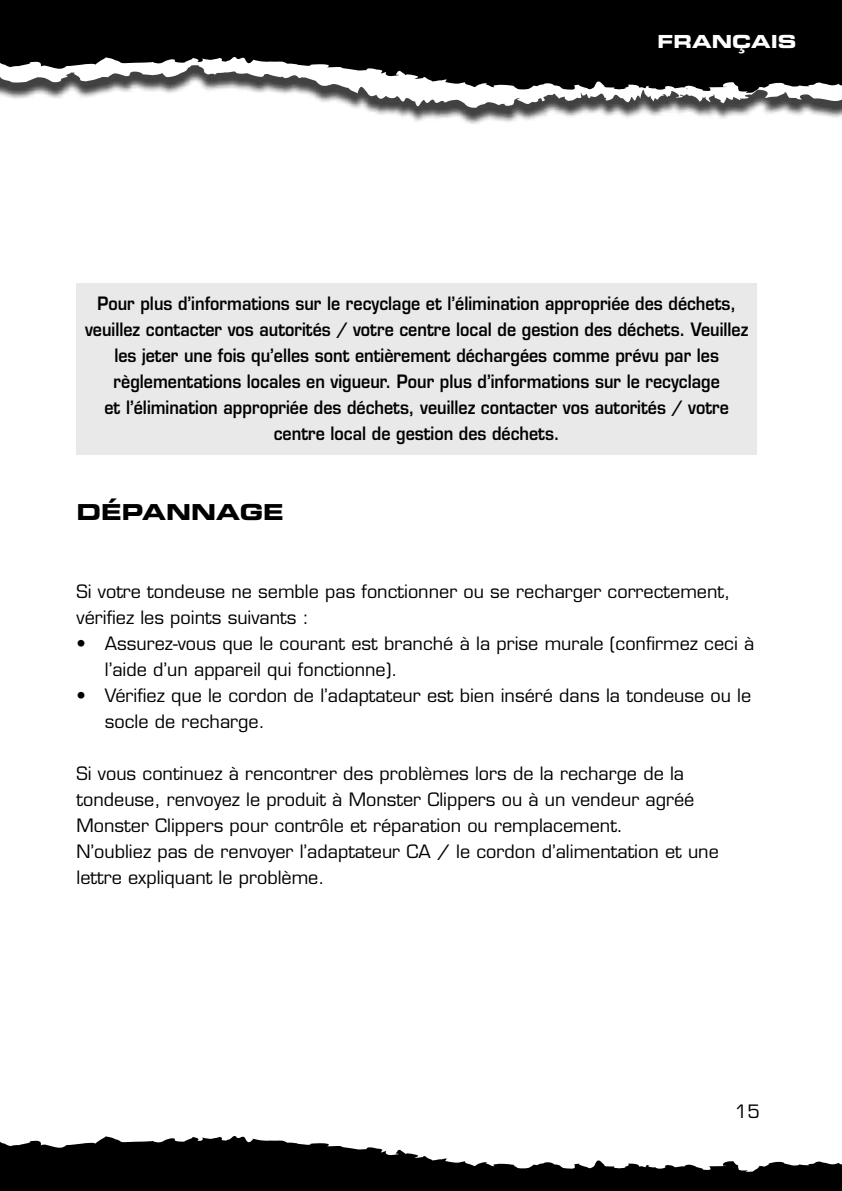
<style>
.page{position:relative;width:842px;height:1191px;background:#fff}
.page>*{position:absolute;margin:0;border:0;box-sizing:border-box;transform-origin:0 0}
.t1{font:22px "Eurostile LT Std Bold Ex 2";color:#000}
.t2{font:18px/26px "Eurostile LT Std";color:#000}
.t3{font:600 18px/26px "Eurostile LT Std";color:#000;text-align:center;scale:.89 1}
.t4{font:18px "Eurostile LT Std Bold Ex 2";color:#fff}
</style>
<div class="page">
<div style="left:0;top:0;width:842px;height:125px;background:#000;opacity:.75"></div>
<svg style="left:0;top:93px;width:842px;height:22px"></svg>
<svg style="left:0;top:0;width:842px;height:93px;background:#262626"></svg>
<svg style="left:0;top:1136px;width:842px;height:55px;fill:#000"></svg>
<div style="left:77px;top:283px;width:680px;height:172px;background:#e9e9e9"></div>
<p class="t4" style="left:657px;top:28px;width:141px">FRANÇAIS</p>
<p class="t3" style="left:85px;top:290px;width:747px">Pour plus d’informations sur le recyclage et l’élimination appropriée des déchets, veuillez contacter vos autorités / votre centre local de gestion des déchets. Veuillez les jeter une fois qu’elles sont entièrement déchargées comme prévu par les règlementations locales en vigueur. Pour plus d’informations sur le recyclage<br>et l’élimination appropriée des déchets, veuillez contacter vos autorités / votre centre local de gestion des déchets.</p>
<p class="t1" style="left:77px;top:496px;width:209px">DÉPANNAGE</p>
<p class="t2" style="left:77px;top:578px;width:655px">Si votre tondeuse ne semble pas fonctionner ou se recharger correctement, vérifiez les points suivants :</p>
<p class="t2" style="left:105px;top:630px;width:651px;text-indent:-28px">• Assurez-vous que le courant est branché à la prise murale (confirmez ceci à l’aide d’un appareil qui fonctionne).</p>
<p class="t2" style="left:105px;top:682px;width:648px;text-indent:-28px">• Vérifiez que le cordon de l’adaptateur est bien inséré dans la tondeuse ou le socle de recharge.</p>
<p class="t2" style="left:77px;top:760px;width:644px">Si vous continuez à rencontrer des problèmes lors de la recharge de la tondeuse, renvoyez le produit à Monster Clippers ou à un vendeur agréé Monster Clippers pour contrôle et réparation ou remplacement.<br>N’oubliez pas de renvoyer l’adaptateur CA / le cordon d’alimentation et une lettre expliquant le problème.</p>
<p class="t2" style="left:735px;top:1098px;width:26px">15</p>
</div>
